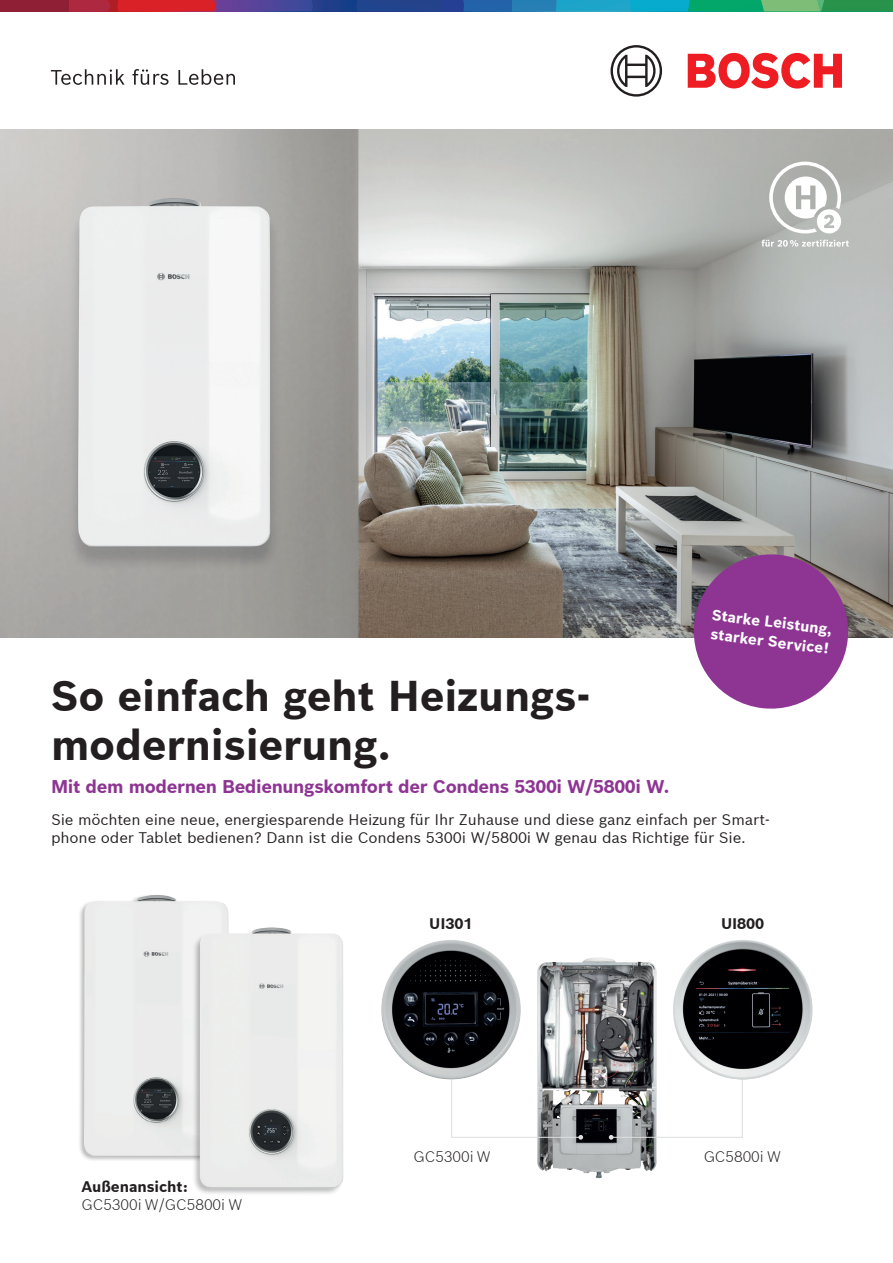
<style>
.page{position:relative;width:893px;height:1263px;background:#fff}
.page>*{position:absolute;margin:0;border:0;box-sizing:border-box;transform-origin:0 0}
.t1{font:700 42px/49.5px "Bosch Sans";letter-spacing:-.005em;color:#231f20}
.t2{font:700 18px "Bosch Sans";letter-spacing:-.02em;color:#8e3594}
.t3{font:15px/18px "Bosch Sans";letter-spacing:-.01em;color:#231f20}
.t4{font:300 15px "Bosch Sans";letter-spacing:-.005em;color:#231f20}
.t5{font:700 15px/19.5px "Bosch Sans";color:#fff}
.t6{font:700 15px "Bosch Sans";letter-spacing:-.005em;color:#231f20}
</style>
<div class="page">
<img style="left:0;top:130px;width:893px;height:507px">
<svg style="left:689px;top:550px;width:163px;height:159px"></svg>
<div style="left:78px;top:894px;width:151px;height:267px;background:#231f20;opacity:.3"></div>
<img style="left:85px;top:895px;width:143px;height:260px">
<img style="left:193px;top:918px;width:151px;height:275px">
<img style="left:537px;top:957px;width:71px;height:221px">
<hr style="left:611px;top:1137px;width:132px;height:1px;background:#dddee0">
<hr style="left:451px;top:1137px;width:130px;height:1px;background:#dddee0">
<hr style="left:451px;top:964px;width:1px;height:173px;background:#dddee0">
<hr style="left:742px;top:1033px;width:1px;height:105px;background:#dddee0">
<img style="left:673px;top:940px;width:139px;height:139px;border-radius:70px">
<img style="left:381px;top:940px;width:140px;height:139px;border-radius:70px">
<svg style="left:609px;top:1135px;width:4px;height:5px"></svg>
<svg style="left:578px;top:1135px;width:5px;height:5px"></svg>
<div style="left:0;top:0;width:69px;height:11px;background:#8f1f35"></div>
<svg style="left:69px;top:0;width:824px;height:11px"></svg>
<svg style="left:51px;top:69px;width:74px;height:16px"></svg>
<svg style="left:133px;top:69px;width:36px;height:16px"></svg>
<svg style="left:178px;top:69px;width:57px;height:16px"></svg>
<svg style="left:688px;top:53px;width:154px;height:36px"></svg>
<svg style="left:610px;top:45px;width:52px;height:52px"></svg>
<svg style="left:769px;top:162px;width:72px;height:71px"></svg>
<svg style="left:762px;top:240px;width:87px;height:7px"></svg>
<p class="t5" style="left:713px;top:604px;width:122px;rotate:7deg">Starke Leistung, starker Service!</p>
<h1 class="t1" style="left:51px;top:670px;width:540px">So einfach geht Heizungs&shy;modernisierung.</h1>
<p class="t2" style="left:51px;top:774px;width:620px">Mit dem modernen Bedienungskomfort der Condens 5300i W/5800i W.</p>
<p class="t3" style="left:51px;top:810px;width:720px">Sie möchten eine neue, energiesparende Heizung für Ihr Zuhause und diese ganz einfach per Smart&shy;phone oder Tablet bedienen? Dann ist die Condens 5300i W/5800i W genau das Richtige für Sie.</p>
<p class="t6" style="left:429px;top:914px;width:45px">UI301</p>
<p class="t6" style="left:721px;top:914px;width:45px">UI800</p>
<p class="t6" style="left:82px;top:1177px;width:108px">Außenansicht:</p>
<p class="t4" style="left:82px;top:1195px;width:162px">GC5300i W/GC5800i W</p>
<p class="t4" style="left:413px;top:1146px;width:79px">GC5300i W</p>
<p class="t4" style="left:704px;top:1146px;width:79px">GC5800i W</p>
</div>
